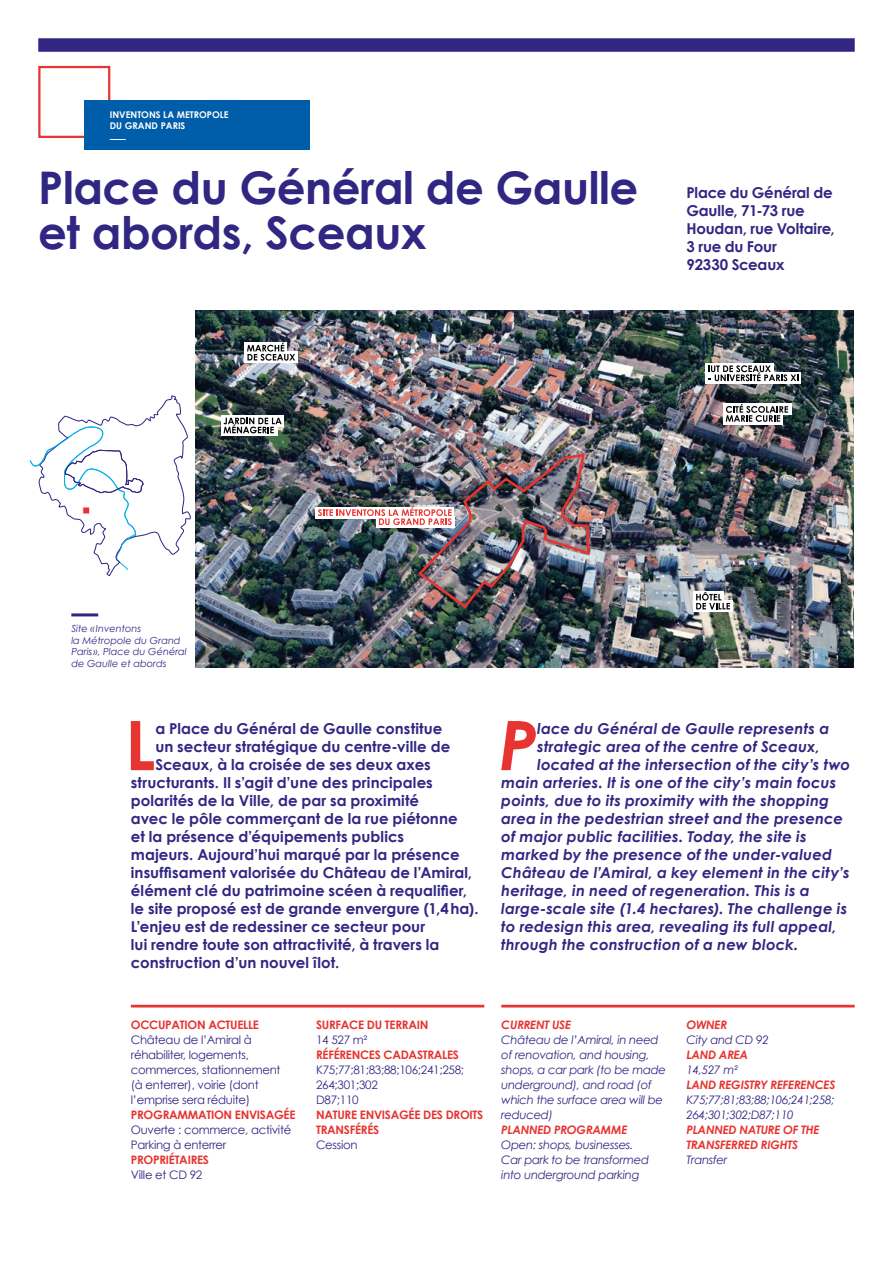
<style>
.page{position:relative;width:893px;height:1263px;background:#fff}
.page>*{position:absolute;margin:0;border:0;box-sizing:border-box;transform-origin:0 0}
.t1{font:700 68.4px "Century Gothic";color:#e73431}
.t2{font:italic 700 68.4px "Century Gothic";color:#e73431}
.t3{font:700 45px/45px "Century Gothic";letter-spacing:-.01em;color:#312783}
.t4{font:700 15px/18px "Century Gothic";color:#312783}
.t5{font:italic 700 15px "Century Gothic";letter-spacing:.01em;color:#312783}
.t6{font:italic 11.7px/15px "Century Gothic";letter-spacing:-.025em;color:#312783}
.t7{font:11.7px/15px "Century Gothic";letter-spacing:-.025em;color:#312783}
.t8{font:700 11.7px/15px "Century Gothic";letter-spacing:-.025em;color:#e73431}
.t9{font:italic 700 11.7px/15px "Century Gothic";letter-spacing:-.025em;color:#e73431}
.t10{font:italic 9.75px/11.7px "Century Gothic";color:#312783}
.t11{font:700 9.3px/11.1px "Century Gothic";color:#fff}
</style>
<div class="page">
<div style="left:38px;top:38px;width:817px;height:14px;background:#312783"></div>
<hr style="left:131px;top:1005px;width:353px;height:2px;background:#e73431">
<hr style="left:501px;top:1005px;width:354px;height:2px;background:#e73431">
<hr style="left:71px;top:613px;width:27px;height:3px;background:#312783">
<div style="left:38px;top:66px;width:72px;height:72px;border:2px solid #e73431"></div>
<div style="left:84px;top:101px;width:225px;height:49px;background:#005da9"></div>
<svg style="left:110px;top:139px;width:16px;height:1px"></svg>
<img style="left:196px;top:310px;width:658px;height:357px">
<div style="left:693px;top:591px;width:31px;height:12px;background:#fff"></div>
<svg style="left:693px;top:601px;width:40px;height:11px"></svg>
<svg style="left:696px;top:592px;width:34px;height:17px"></svg>
<svg style="left:723px;top:404px;width:68px;height:11px"></svg>
<div style="left:723px;top:413px;width:60px;height:11px;background:#fff"></div>
<svg style="left:726px;top:404px;width:62px;height:18px"></svg>
<div style="left:705px;top:363px;width:69px;height:11px;background:#fff"></div>
<div style="left:705px;top:372px;width:96px;height:12px;background:#fff"></div>
<svg style="left:708px;top:365px;width:90px;height:16px"></svg>
<div style="left:316px;top:507px;width:138px;height:11px;background:#fff"></div>
<img style="left:318px;top:452px;width:273px;height:158px">
<svg style="left:221px;top:415px;width:63px;height:11px"></svg>
<svg style="left:221px;top:424px;width:56px;height:12px"></svg>
<svg style="left:223px;top:418px;width:59px;height:15px"></svg>
<div style="left:245px;top:342px;width:42px;height:12px;background:#fff"></div>
<div style="left:245px;top:352px;width:53px;height:11px;background:#fff"></div>
<svg style="left:247px;top:343px;width:48px;height:18px"></svg>
<svg style="left:29px;top:395px;width:162px;height:181px"></svg>
<p class="t11" style="left:110px;top:108px;width:120px">INVENTONS LA METROPOLE<br>DU GRAND PARIS</p>
<h2 class="t3" style="left:38px;top:164px;width:601px">Place du Général de Gaulle et abords, Sceaux</h2>
<p class="t4" style="left:686px;top:183px;width:150px">Place du Général de<br>Gaulle, 71-73 rue<br>Houdan, rue Voltaire,<br>3 rue du Four<br>92330 Sceaux</p>
<p class="t10" style="left:71px;top:622px;width:117px">Site « Inventons<br>la Métropole du Grand<br>Paris », Place du Général de Gaulle et abords</p>
<h1 class="t1" style="left:125px;top:702px;width:32px">L</h1>
<p class="t4" style="left:155px;top:719px;width:288px">a Place du Général de Gaulle constitue</p>
<p class="t4" style="left:155px;top:737px;width:296px">un secteur stratégique du centre-ville de</p>
<p class="t4" style="left:155px;top:755px;width:277px">Sceaux, à la croisée de ses deux axes</p>
<p class="t4" style="left:131px;top:773px;width:303px">structurants. Il s’agit d’une des principales</p>
<p class="t4" style="left:131px;top:791px;width:290px">polarités de la Ville, de par sa proximité</p>
<p class="t4" style="left:131px;top:809px;width:328px">avec le pôle commerçant de la rue piétonne</p>
<p class="t4" style="left:131px;top:827px;width:275px">et la présence d’équipements publics</p>
<p class="t4" style="left:131px;top:845px;width:330px">majeurs. Aujourd’hui marqué par la présence</p>
<p class="t4" style="left:131px;top:863px;width:343px">insuffisament valorisée du Château de l’Amiral,</p>
<p class="t4" style="left:131px;top:881px;width:338px">élément clé du patrimoine scéen à requalifier,</p>
<p class="t4" style="left:131px;top:899px;width:349px">le site proposé est de grande envergure (1,4ha).</p>
<p class="t4" style="left:131px;top:917px;width:296px">L’enjeu est de redessiner ce secteur pour</p>
<p class="t4" style="left:131px;top:935px;width:310px">lui rendre toute son attractivité, à travers la</p>
<p class="t4" style="left:131px;top:953px;width:210px">construction d’un nouvel îlot.</p>
<h1 class="t2" style="left:499px;top:701px;width:40px">P</h1>
<p class="t5" style="left:537px;top:719px;width:294px">lace du Général de Gaulle represents a</p>
<p class="t5" style="left:537px;top:737px;width:284px">strategic area of the centre of Sceaux,</p>
<p class="t5" style="left:537px;top:755px;width:314px">located at the intersection of the city’s two</p>
<p class="t5" style="left:501px;top:773px;width:336px">main arteries. It is one of the city’s main focus</p>
<p class="t5" style="left:501px;top:791px;width:329px">points, due to its proximity with the shopping</p>
<p class="t5" style="left:501px;top:809px;width:343px">area in the pedestrian street and the presence</p>
<p class="t5" style="left:501px;top:827px;width:307px">of major public facilities. Today, the site is</p>
<p class="t5" style="left:501px;top:845px;width:332px">marked by the presence of the under-valued</p>
<p class="t5" style="left:501px;top:863px;width:350px">Château de l’Amiral, a key element in the city’s</p>
<p class="t5" style="left:501px;top:881px;width:310px">heritage, in need of regeneration. This is a</p>
<p class="t5" style="left:501px;top:899px;width:347px">large-scale site (1.4 hectares). The challenge is</p>
<p class="t5" style="left:501px;top:917px;width:337px">to redesign this area, revealing its full appeal,</p>
<p class="t5" style="left:501px;top:935px;width:299px">through the construction of a new block.</p>
<p class="t8" style="left:131px;top:1017px;width:130px">OCCUPATION ACTUELLE</p>
<p class="t7" style="left:131px;top:1032px;width:151px">Château de l’Amiral à réhabiliter, logements, commerces, stationnement (à enterrer), voirie (dont l’emprise sera réduite)</p>
<p class="t8" style="left:131px;top:1107px;width:166px">PROGRAMMATION ENVISAGÉE</p>
<p class="t7" style="left:131px;top:1122px;width:162px">Ouverte : commerce, activité<br>Parking à enterrer</p>
<p class="t8" style="left:131px;top:1152px;width:80px">PROPRIÉTAIRES</p>
<p class="t7" style="left:131px;top:1167px;width:73px">Ville et CD 92</p>
<p class="t8" style="left:316px;top:1017px;width:114px">SURFACE DU TERRAIN</p>
<p class="t7" style="left:316px;top:1032px;width:53px">14 527 m²</p>
<p class="t8" style="left:316px;top:1047px;width:144px">RÉFÉRENCES CADASTRALES</p>
<p class="t7" style="left:316px;top:1062px;width:150px">K75;77;81;83;88;106;241;258;<br>264;301;302<br>D87;110</p>
<p class="t8" style="left:316px;top:1107px;width:169px">NATURE ENVISAGÉE DES DROITS<br>TRANSFÉRÉS</p>
<p class="t7" style="left:316px;top:1137px;width:43px">Cession</p>
<p class="t9" style="left:501px;top:1017px;width:71px">CURRENT USE</p>
<p class="t6" style="left:501px;top:1032px;width:166px">Château de l’Amiral, in need of renovation, and housing, shops, a car park (to be made underground), and road (of which the surface area will be reduced)</p>
<p class="t9" style="left:501px;top:1122px;width:128px">PLANNED PROGRAMME</p>
<p class="t6" style="left:501px;top:1137px;width:149px">Open: shops, businesses.<br>Car park to be transformed into underground parking</p>
<p class="t9" style="left:686px;top:1017px;width:42px">OWNER</p>
<p class="t6" style="left:686px;top:1032px;width:84px">City and CD 92</p>
<p class="t9" style="left:686px;top:1047px;width:63px">LAND AREA</p>
<p class="t6" style="left:686px;top:1062px;width:53px">14,527 m²</p>
<p class="t9" style="left:686px;top:1077px;width:150px">LAND REGISTRY REFERENCES</p>
<p class="t6" style="left:686px;top:1092px;width:150px">K75;77;81;83;88;106;241;258;<br>264;301;302;D87;110</p>
<p class="t9" style="left:686px;top:1122px;width:134px">PLANNED NATURE OF THE<br>TRANSFERRED RIGHTS</p>
<p class="t6" style="left:686px;top:1152px;width:42px">Transfer</p>
</div>
